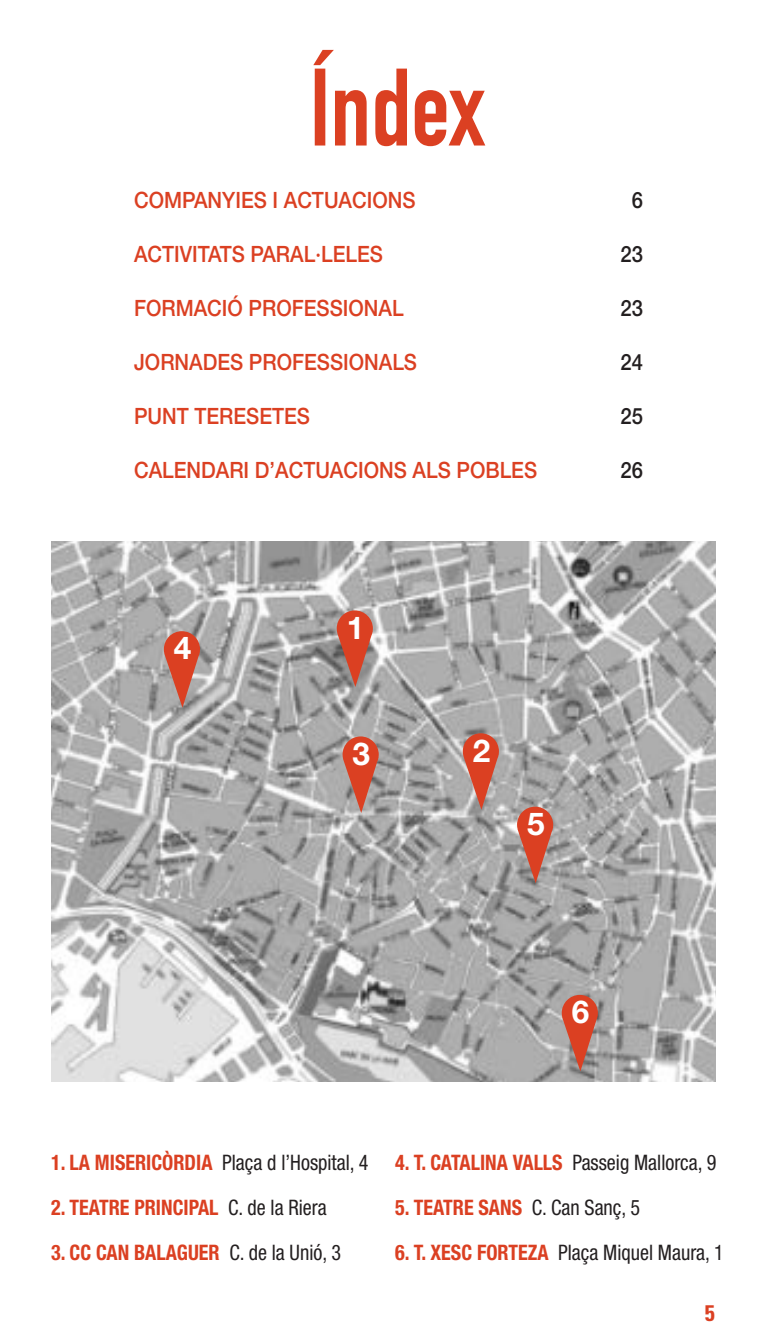
<style>
.page{position:relative;width:766px;height:1340px;background:#fff}
.page>*{position:absolute;margin:0;border:0;box-sizing:border-box;transform-origin:0 0}
.t1{font:700 108px "DIN Condensed";color:#db4022;scale:.96 1}
.t2{font:700 31.5px "Helvetica Neue LT Std";color:#fff}
.t3{font:500 22.5px "Helvetica Neue LT Std";color:#db4022;scale:.9 1}
.t4{font:500 22.5px "Helvetica Neue LT Std";color:#231f20;scale:.9 1}
.t5{font:700 condensed 22.5px "Univers LT Std";color:#db4022}
.t6{font:700 condensed 21.38px "Helvetica Neue LT Std";color:#db4022;scale:.94 1}
.t7{font:condensed 21.38px "Helvetica Neue LT Std";color:#231f20;scale:.94 1}
.s1{font-weight:700;color:#db4022}
.s2{font-weight:400;color:#231f20}
</style>
<div class="page">
<img style="left:51px;top:542px;width:664px;height:539px">
<svg style="left:336px;top:610px;width:37px;height:77px;background:#bc6453"></svg>
<svg style="left:462px;top:733px;width:37px;height:76px;background:#c86f5d"></svg>
<svg style="left:342px;top:736px;width:36px;height:77px;background:#c36958"></svg>
<svg style="left:164px;top:631px;width:36px;height:76px;background:#c66a59"></svg>
<svg style="left:517px;top:806px;width:36px;height:77px;background:#c26856"></svg>
<svg style="left:561px;top:994px;width:36px;height:77px;background:#c26857"></svg>
<h1 class="t1" style="left:309px;top:35px;width:183px">Índex</h1>
<p class="t3" style="left:134px;top:186px;width:314px">COMPANYIES I ACTUACIONS</p>
<p class="t4" style="left:631px;top:186px;width:14px">6</p>
<p class="t3" style="left:134px;top:240px;width:278px">ACTIVITATS PARAL·LELES</p>
<p class="t4" style="left:620px;top:240px;width:27px">23</p>
<p class="t3" style="left:134px;top:294px;width:301px">FORMACIÓ PROFESSIONAL</p>
<p class="t4" style="left:620px;top:294px;width:27px">23</p>
<p class="t3" style="left:134px;top:348px;width:316px">JORNADES PROFESSIONALS</p>
<p class="t4" style="left:620px;top:348px;width:27px">24</p>
<p class="t3" style="left:134px;top:402px;width:197px">PUNT TERESETES</p>
<p class="t4" style="left:620px;top:402px;width:27px">25</p>
<p class="t3" style="left:134px;top:456px;width:449px">CALENDARI D’ACTUACIONS ALS POBLES</p>
<p class="t4" style="left:620px;top:456px;width:27px">26</p>
<h2 class="t2" style="left:174px;top:628px;width:19px">4</h2>
<h2 class="t2" style="left:346px;top:608px;width:19px">1</h2>
<h2 class="t2" style="left:352px;top:734px;width:19px">3</h2>
<h2 class="t2" style="left:472px;top:730px;width:19px">2</h2>
<h2 class="t2" style="left:527px;top:804px;width:19px">5</h2>
<h2 class="t2" style="left:571px;top:992px;width:19px">6</h2>
<p class="t7" style="left:51px;top:1149px;width:339px"><span class="s1">1. LA MISERICÒRDIA</span> Plaça d l’Hospital, 4</p>
<p class="t6" style="left:51px;top:1194px;width:295px">2. TEATRE PRINCIPAL <span class="s2">C. de la Riera</span></p>
<p class="t6" style="left:51px;top:1239px;width:310px">3. CC CAN BALAGUER <span class="s2">C. de la Unió, 3</span></p>
<p class="t6" style="left:395px;top:1149px;width:343px">4. T. CATALINA VALLS <span class="s2">Passeig Mallorca, 9</span></p>
<p class="t6" style="left:395px;top:1194px;width:262px">5. TEATRE SANS <span class="s2">C. Can Sanç, 5</span></p>
<p class="t7" style="left:395px;top:1239px;width:351px"><span class="s1">6. T. XESC FORTEZA</span> Plaça Miquel Maura, 1</p>
<p class="t5" style="left:704px;top:1299px;width:11px">5</p>
</div>
